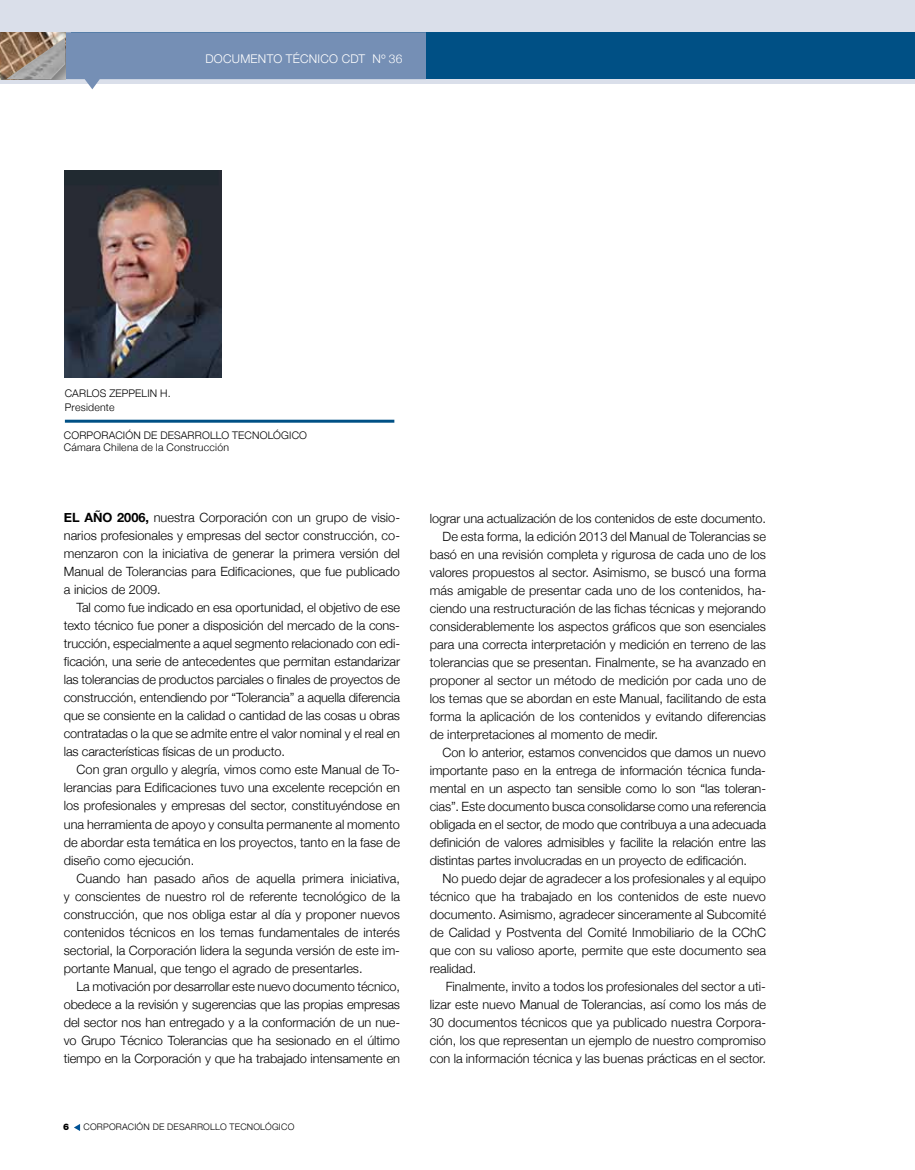
<style>
.page{position:relative;width:915px;height:1170px;background:#fff}
.page>*{position:absolute;margin:0;border:0;box-sizing:border-box;transform-origin:0 0}
.t1{font:300 12.75px/18px "Helvetica Neue";color:#000;text-align:justify}
.t2{font:300 12px "Helvetica Neue";letter-spacing:.02em;color:#fff}
.t3{font:300 10.5px/12px "Helvetica Neue";letter-spacing:.02em;color:#000}
.t4{font:300 9px "Helvetica Neue";letter-spacing:.02em;color:#000}
.t5{font:900 9px "Helvetica Neue";color:#000}
.s1{font-weight:700}
</style>
<div class="page">
<svg style="left:74px;top:1124px;width:6px;height:6px"></svg>
<div style="left:0;top:0;width:914px;height:84px;background:#dadfea"></div>
<div style="left:72px;top:32px;width:842px;height:47px;background:#005085"></div>
<svg style="left:0;top:32px;width:426px;height:57px"></svg>
<div style="left:0;top:32px;width:65px;height:47px;background:#000;opacity:.37"></div>
<img style="left:6px;top:38px;width:59px;height:41px">
<img style="left:65px;top:170px;width:156px;height:207px">
<hr style="left:65px;top:419px;width:329px;height:3px;background:#005085">
<p class="t2" style="left:205px;top:52px;width:198px">documento técnico cdt nº 36</p>
<p class="t3" style="left:65px;top:387px;width:16px">Carlos</p>
<p class="t3" style="left:109px;top:387px;width:13px">Zeppelin</p>
<p class="t3" style="left:160px;top:387px;width:12px">H.</p>
<p class="t3" style="left:65px;top:401px;width:51px">Presidente</p>
<p class="t3" style="left:64px;top:429px;width:245px">Corporación de Desarrollo Tecnológico<br>Cámara Chilena de la Construcción</p>
<p class="t1" style="left:64px;top:508px;width:337px"><span class="s1">El año 2006,</span> nuestra Corporación con un grupo de visio&shy;narios profesionales y empresas del sector construcción, co&shy;menzaron con la iniciativa de generar la primera versión del Manual de Tolerancias para Edificaciones, que fue publicado a inicios de 2009.</p>
<p class="t1" style="left:64px;top:598px;width:337px;text-indent:13px">Tal como fue indicado en esa oportunidad, el objetivo de ese texto técnico fue poner a disposición del mercado de la cons&shy;trucción, especialmente a aquel segmento relacionado con edi&shy;ficación, una serie de antecedentes que permitan estandarizar las tolerancias de productos parciales o finales de proyectos de construcción, entendiendo por “Tolerancia” a aquella diferencia que se consiente en la calidad o cantidad de las cosas u obras contratadas o la que se admite entre el valor nominal y el real en las características físicas de un producto.</p>
<p class="t1" style="left:64px;top:760px;width:337px;text-indent:13px">Con gran orgullo y alegría, vimos como este Manual de To&shy;lerancias para Edificaciones tuvo una excelente recepción en los profesionales y empresas del sector, constituyéndose en una herramienta de apoyo y consulta permanente al momento de abordar esta temática en los proyectos, tanto en la fase de diseño como ejecución.</p>
<p class="t1" style="left:64px;top:868px;width:337px;text-indent:13px">Cuando han pasado años de aquella primera iniciativa, y conscientes de nuestro rol de referente tecnológico de la construcción, que nos obliga estar al día y proponer nuevos contenidos técnicos en los temas fundamentales de interés sectorial, la Corporación lidera la segunda versión de este im&shy;portante Manual, que tengo el agrado de presentarles.</p>
<p class="t1" style="left:64px;top:976px;width:337px;text-indent:13px">La motivación por desarrollar este nuevo documento técnico, obedece a la revisión y sugerencias que las propias empresas del sector nos han entregado y a la conformación de un nue&shy;vo Grupo Técnico Tolerancias que ha sesionado en el último tiempo en la Corporación y que ha trabajado intensamente en</p>
<p class="t5" style="left:63px;top:1121px;width:8px">6</p>
<p class="t4" style="left:84px;top:1121px;width:212px">corporación de desarrollo tecnológico</p>
<p class="t1" style="left:429px;top:509px;width:337px">lograr una actualización de los contenidos de este documento.</p>
<p class="t1" style="left:442px;top:527px;width:325px">De esta forma, la edición 2013 del Manual de Tolerancias se</p>
<p class="t1" style="left:429px;top:545px;width:337px">basó en una revisión completa y rigurosa de cada uno de los</p>
<p class="t1" style="left:429px;top:563px;width:337px">valores propuestos al sector. Asimismo, se buscó una forma</p>
<p class="t1" style="left:429px;top:581px;width:337px">más amigable de presentar cada uno de los contenidos, ha-</p>
<p class="t1" style="left:429px;top:599px;width:337px">ciendo una restructuración de las fichas técnicas y mejorando</p>
<p class="t1" style="left:429px;top:617px;width:337px">considerablemente los aspectos gráficos que son esenciales</p>
<p class="t1" style="left:429px;top:635px;width:337px">para una correcta interpretación y medición en terreno de las</p>
<p class="t1" style="left:429px;top:653px;width:337px">tolerancias que se presentan. Finalmente, se ha avanzado en</p>
<p class="t1" style="left:429px;top:671px;width:337px">proponer al sector un método de medición por cada uno de</p>
<p class="t1" style="left:429px;top:689px;width:337px">los temas que se abordan en este Manual, facilitando de esta</p>
<p class="t1" style="left:429px;top:707px;width:337px">forma la aplicación de los contenidos y evitando diferencias</p>
<p class="t1" style="left:429px;top:725px;width:229px">de interpretaciones al momento de medir.</p>
<p class="t1" style="left:442px;top:743px;width:325px">Con lo anterior, estamos convencidos que damos un nuevo</p>
<p class="t1" style="left:429px;top:761px;width:337px">importante paso en la entrega de información técnica funda-</p>
<p class="t1" style="left:429px;top:779px;width:337px">mental en un aspecto tan sensible como lo son “las toleran-</p>
<p class="t1" style="left:429px;top:797px;width:337px">cias”. Este documento busca consolidarse como una referencia</p>
<p class="t1" style="left:429px;top:815px;width:337px">obligada en el sector, de modo que contribuya a una adecuada</p>
<p class="t1" style="left:429px;top:833px;width:337px">definición de valores admisibles y facilite la relación entre las</p>
<p class="t1" style="left:429px;top:851px;width:318px">distintas partes involucradas en un proyecto de edificación.</p>
<p class="t1" style="left:442px;top:869px;width:325px">No puedo dejar de agradecer a los profesionales y al equipo</p>
<p class="t1" style="left:429px;top:887px;width:337px">técnico que ha trabajado en los contenidos de este nuevo</p>
<p class="t1" style="left:429px;top:905px;width:337px">documento. Asimismo, agradecer sinceramente al Subcomité</p>
<p class="t1" style="left:429px;top:923px;width:337px">de Calidad y Postventa del Comité Inmobiliario de la CChC</p>
<p class="t1" style="left:429px;top:941px;width:337px">que con su valioso aporte, permite que este documento sea</p>
<p class="t1" style="left:429px;top:959px;width:48px">realidad.</p>
<p class="t1" style="left:445px;top:977px;width:322px">Finalmente, invito a todos los profesionales del sector a uti-</p>
<p class="t1" style="left:429px;top:995px;width:337px">lizar este nuevo Manual de Tolerancias, así como los más de</p>
<p class="t1" style="left:429px;top:1013px;width:337px">30 documentos técnicos que ya publicado nuestra Corpora-</p>
<p class="t1" style="left:429px;top:1031px;width:337px">ción, los que representan un ejemplo de nuestro compromiso</p>
<p class="t1" style="left:429px;top:1049px;width:337px">con la información técnica y las buenas prácticas en el sector.</p>
</div>
